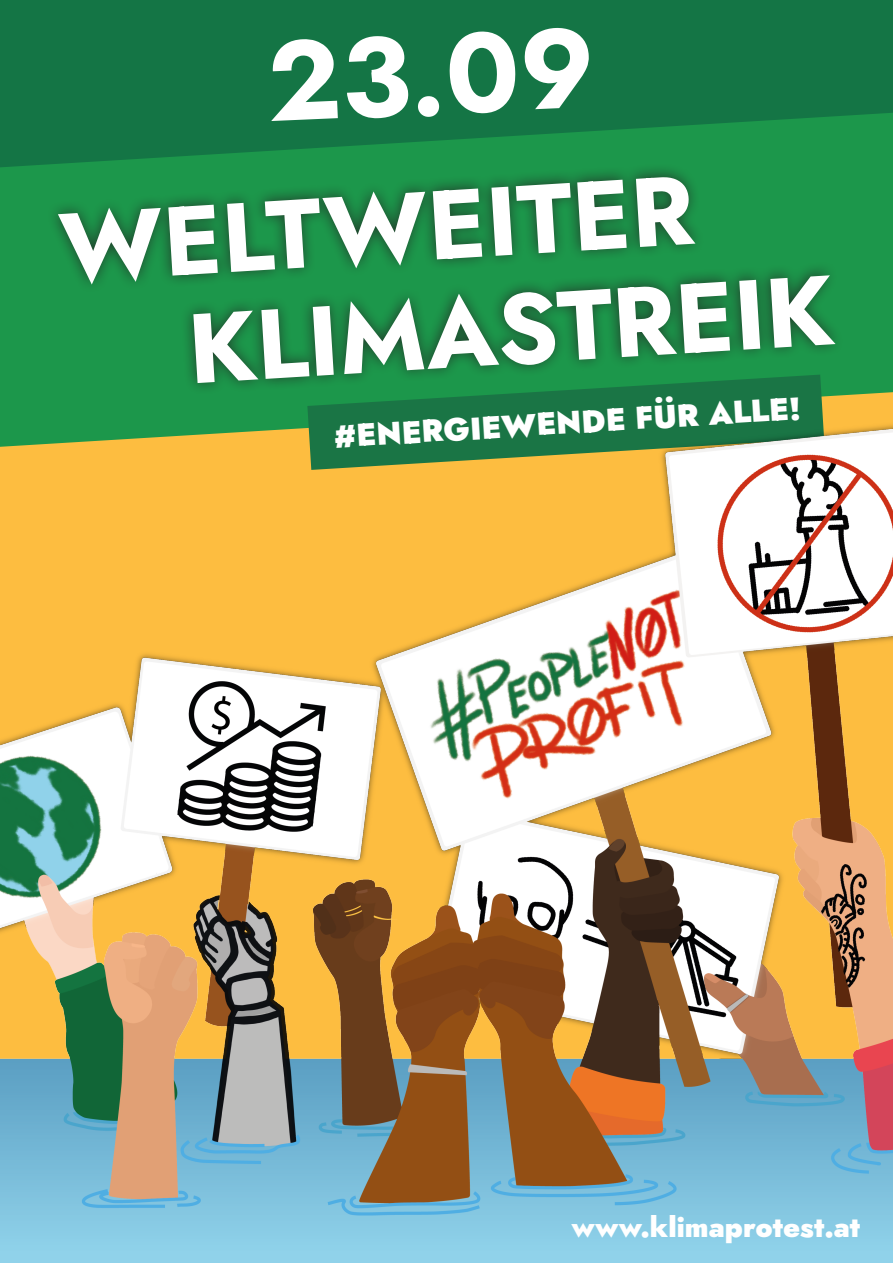
<style>
.page{position:relative;width:893px;height:1263px;background:#fff}
.page>*{position:absolute;margin:0;border:0;box-sizing:border-box;transform-origin:0 0}
.t1{font:700 112.5px "Jost";color:#fff}
.t2{font:700 98.48px "Jost";color:#fff}
.t3{font:700 97.5px "Jost";color:#fff}
.t4{font:900 31.5px "Jost";color:#fff}
.t5{font:900 28.2px "Jost";color:#fff}
</style>
<div class="page">
<div style="left:0;top:0;width:893px;height:113px;background:#147545"></div>
<svg style="left:0;top:113px;width:893px;height:304px;background:#1d8f49"></svg>
<svg style="left:45px;top:160px;width:663px;height:138px;background:#1d7d41"></svg>
<svg style="left:179px;top:259px;width:669px;height:140px;background:#1d7d41"></svg>
<svg style="left:307px;top:375px;width:517px;height:42px;background:#1b8147"></svg>
<img style="left:0;top:417px;width:893px;height:846px">
<p class="t1" style="left:265px;top:4px;width:329px;rotate:-2deg">23.09</p>
<p class="t3" style="left:56px;top:179px;width:637px;rotate:-3deg">WELTWEITER</p>
<p class="t2" style="left:185px;top:279px;width:648px;rotate:-3deg">KLIMASTREIK</p>
<p class="t4" style="left:333px;top:413px;width:469px;rotate:-3deg">#ENERGIEWENDE FÜR ALLE!</p>
<p class="t5" style="left:572px;top:1208px;width:290px">www.klimaprotest.at</p>
</div>
